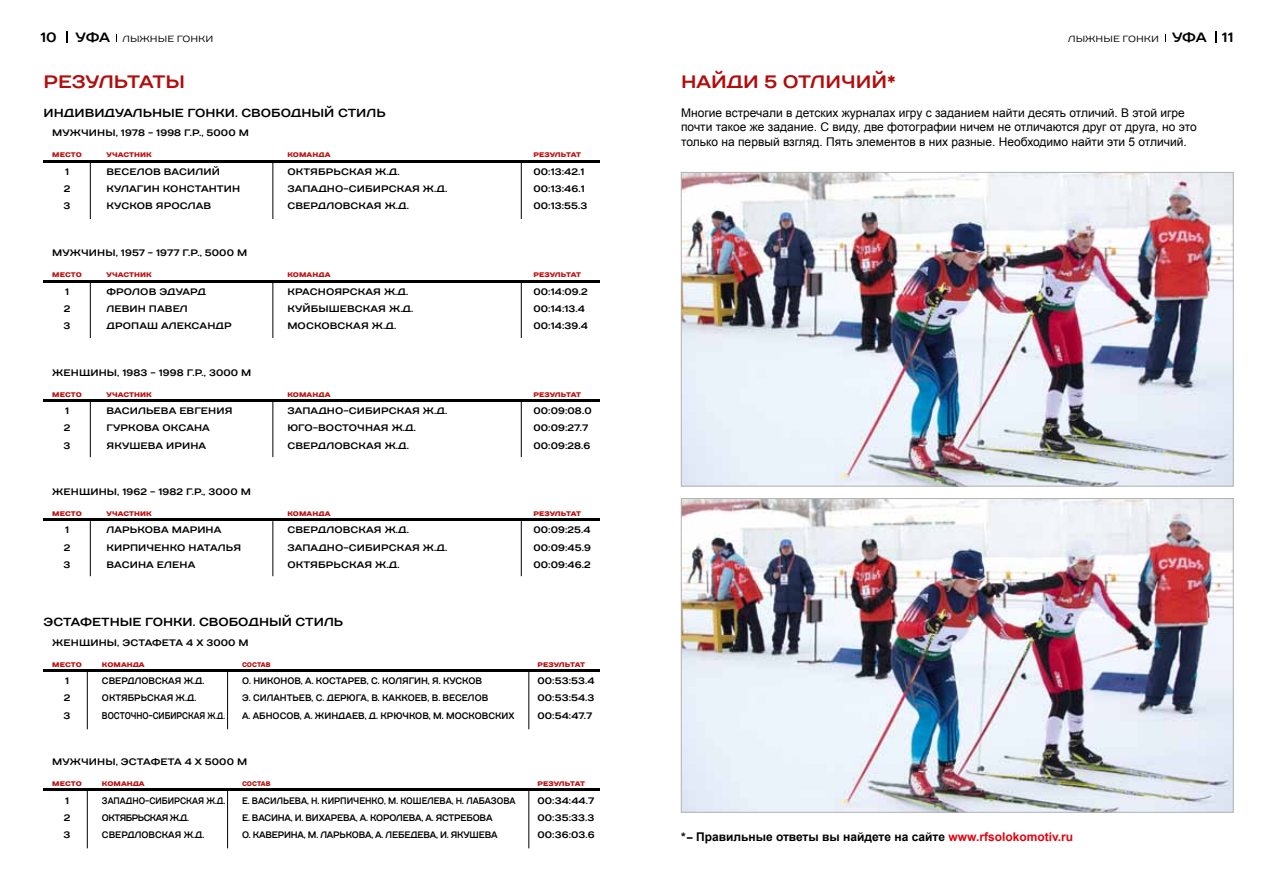
<style>
.page{position:relative;width:1276px;height:893px;background:#fff}
.page>*{position:absolute;margin:0;border:0;box-sizing:border-box;transform-origin:0 0}
.t1{font:700 18px "TT Days Sans";letter-spacing:.14em;color:#b10d0c}
.t2{font:700 13.5px "TT Days Sans";color:#000}
.t3{font:12px/14.4px "Arial";color:#000}
.t4{font:700 12px "Arial";color:#000}
.t5{font:700 11.7px "TT Days Sans";color:#000}
.t6{font:700 9.75px "TT Days Sans";color:#000;scale:.72 1}
.t7{font:700 9.45px/17.2px "TT Days Sans";letter-spacing:.01em;color:#000}
.t8{font:700 9.45px/17.2px "TT Days Sans";letter-spacing:.155em;color:#000;scale:.85 1}
.t9{font:700 9.45px/17.2px "TT Days Sans";letter-spacing:.01em;color:#000;scale:.85 1}
.t10{font:700 9.45px/17.2px "TT Days Sans";letter-spacing:.185em;color:#000}
.t11{font:700 9.45px/17.2px "TT Days Sans";letter-spacing:.01em;color:#000;scale:.78 1}
.t12{font:700 9.45px "TT Days Sans";letter-spacing:.01em;color:#000;scale:.8 1}
.t13{font:700 9.45px/17.2px "TT Days Sans";letter-spacing:.165em;color:#000;scale:.85 1}
.t14{font:700 9.45px/17.2px "TT Days Sans";letter-spacing:.18em;color:#000}
.t15{font:700 9.45px/17.2px "TT Days Sans";letter-spacing:.145em;color:#000}
.t16{font:700 9.45px/17.2px "TT Days Sans";letter-spacing:.165em;color:#000}
.t17{font:9px "TT Days Sans";color:#000}
.t18{font:900 6.75px "TT Days Sans";color:#bd1414}
.t19{font:900 6.75px "TT Days Sans";letter-spacing:-.02em;color:#bd1414}
.t20{font:900 6.75px "TT Days Sans";color:#bd1414;scale:.85 1}
.s1{font-weight:700;font-size:13.5px}
.s2{font-size:9.45px}
.s3{color:#e3000f}
</style>
<div class="page">
<hr style="left:87px;top:672px;width:1px;height:57px;background:#000">
<hr style="left:227px;top:672px;width:1px;height:57px;background:#000">
<hr style="left:528px;top:672px;width:1px;height:57px;background:#000">
<hr style="left:87px;top:791px;width:1px;height:57px;background:#000">
<hr style="left:227px;top:791px;width:1px;height:57px;background:#000">
<hr style="left:528px;top:791px;width:1px;height:57px;background:#000">
<hr style="left:90px;top:162px;width:1px;height:57px;background:#000">
<hr style="left:273px;top:162px;width:1px;height:57px;background:#000">
<hr style="left:521px;top:162px;width:1px;height:57px;background:#000">
<hr style="left:90px;top:282px;width:1px;height:56px;background:#000">
<hr style="left:273px;top:282px;width:1px;height:56px;background:#000">
<hr style="left:521px;top:282px;width:1px;height:56px;background:#000">
<hr style="left:90px;top:402px;width:1px;height:55px;background:#000">
<hr style="left:273px;top:402px;width:1px;height:55px;background:#000">
<hr style="left:521px;top:402px;width:1px;height:55px;background:#000">
<hr style="left:90px;top:521px;width:1px;height:55px;background:#000">
<hr style="left:273px;top:521px;width:1px;height:55px;background:#000">
<hr style="left:521px;top:521px;width:1px;height:55px;background:#000">
<hr style="left:44px;top:160px;width:556px;height:3px;background:#000">
<hr style="left:44px;top:280px;width:556px;height:2px;background:#000">
<hr style="left:44px;top:400px;width:556px;height:2px;background:#000">
<hr style="left:44px;top:519px;width:556px;height:2px;background:#000">
<hr style="left:44px;top:669px;width:556px;height:3px;background:#000">
<hr style="left:44px;top:789px;width:556px;height:2px;background:#000">
<svg style="left:66px;top:31px;width:1px;height:12px"></svg>
<img style="left:683px;top:174px;width:548px;height:310px">
<img style="left:683px;top:500px;width:548px;height:310px">
<svg style="left:1215px;top:31px;width:1px;height:12px"></svg>
<h2 class="t2" style="left:40px;top:28px;width:18px">10</h2>
<p class="t17" style="left:76px;top:33px;width:139px"><span class="s1">уфа</span> Лыжные гонки</p>
<h1 class="t1" style="left:44px;top:70px;width:139px">Результаты</h1>
<p class="t5" style="left:44px;top:105px;width:22px">Индивид</p>
<p class="t5" style="left:115px;top:105px;width:148px">уальны е гон ки. свободны</p>
<p class="t5" style="left:324px;top:105px;width:63px">й стиль</p>
<p class="t7" style="left:52px;top:124px;width:196px">МУЖЧИНЫ, 1978 - 1998 Г.Р., 5000 м</p>
<p class="t18" style="left:106px;top:151px;width:47px">участник</p>
<p class="t16" style="left:106px;top:163px;width:115px">Веселов Васили й<br>Кулагин</p>
<p class="t18" style="left:52px;top:151px;width:31px">Место</p>
<p class="t7" style="left:64px;top:163px;width:8px">1<br>2<br>3</p>
<p class="t7" style="left:106px;top:180px;width:126px;text-indent:80px">стантин<br>Кусков Ярослав</p>
<p class="t7" style="left:163px;top:180px;width:9px">Кон</p>
<p class="t7" style="left:52px;top:244px;width:194px">МУЖЧИНЫ, 1957 - 1977 Г.Р., 5000 м</p>
<p class="t18" style="left:106px;top:271px;width:47px">участник</p>
<p class="t7" style="left:106px;top:283px;width:99px">Фролов Эдуард<br>Левин</p>
<p class="t18" style="left:52px;top:271px;width:31px">Место</p>
<p class="t7" style="left:64px;top:283px;width:8px">1<br>2<br>3</p>
<p class="t10" style="left:106px;top:300px;width:127px;text-align:center">Павел<br>Дропаш Александр</p>
<p class="t7" style="left:52px;top:364px;width:198px">ЖЕНЩИНЫ, 1983 - 1998 Г.Р., 3000 м</p>
<p class="t18" style="left:106px;top:390px;width:47px">участник</p>
<p class="t14" style="left:106px;top:402px;width:127px">Васильева Евгения<br>Гуркова Оксана<br>Якушева Ирина</p>
<p class="t18" style="left:52px;top:390px;width:31px">Место</p>
<p class="t7" style="left:64px;top:402px;width:8px">1<br>2<br>3</p>
<p class="t7" style="left:52px;top:483px;width:198px">ЖЕНЩИНЫ, 1962 - 1982 Г.Р., 3000 м</p>
<p class="t18" style="left:106px;top:509px;width:47px">участник</p>
<p class="t7" style="left:106px;top:521px;width:115px">Ларькова Марина<br>Ки рпич</p>
<p class="t18" style="left:52px;top:509px;width:31px">Место</p>
<p class="t7" style="left:64px;top:521px;width:8px">1<br>2<br>3</p>
<p class="t15" style="left:106px;top:539px;width:136px;text-indent:48px">ен ко Наталья<br>Васина Елена</p>
<p class="t18" style="left:287px;top:151px;width:45px">команда</p>
<p class="t10" style="left:287px;top:163px;width:114px">Октяб рьская ж.д.<br>Западно</p>
<p class="t7" style="left:287px;top:180px;width:161px;text-indent:94px">рская ж.д.<br>Св ердловская ж.д.</p>
<p class="t7" style="left:343px;top:180px;width:15px">-Сиби</p>
<p class="t18" style="left:287px;top:271px;width:45px">команда</p>
<p class="t7" style="left:287px;top:283px;width:123px">Красноярская ж.д.<br>Куйбыш</p>
<p class="t7" style="left:287px;top:300px;width:128px;text-indent:52px">евская ж.д.<br>Московская ж.д.</p>
<p class="t18" style="left:287px;top:390px;width:45px">команда</p>
<p class="t7" style="left:287px;top:402px;width:41px">Западно</p>
<p class="t7" style="left:343px;top:402px;width:15px">-Сиби</p>
<p class="t7" style="left:381px;top:402px;width:68px">рская ж.д.</p>
<p class="t7" style="left:287px;top:420px;width:71px">Юго-Восточн</p>
<p class="t7" style="left:287px;top:420px;width:130px;text-indent:86px">ая ж.д.<br>Св ердловская ж.д.</p>
<p class="t18" style="left:287px;top:509px;width:45px">команда</p>
<p class="t10" style="left:287px;top:521px;width:123px">Св ердловская ж.д.<br>Западно</p>
<p class="t7" style="left:287px;top:539px;width:161px;text-indent:94px">рская ж.д.<br>Октяб рьская ж.д.</p>
<p class="t7" style="left:343px;top:539px;width:15px">-Сиби</p>
<p class="t19" style="left:533px;top:151px;width:49px">результат</p>
<p class="t7" style="left:533px;top:163px;width:56px">00:13:42.1<br>00:13:46.1<br>00:13:55.3</p>
<p class="t19" style="left:533px;top:271px;width:49px">результат</p>
<p class="t7" style="left:533px;top:283px;width:56px">00:14:09.2<br>00:14:13.4<br>00:14:39.4</p>
<p class="t19" style="left:533px;top:390px;width:49px">результат</p>
<p class="t7" style="left:533px;top:402px;width:60px">00:09:08.0<br>00:09:27.7<br>00:09:28.6</p>
<p class="t19" style="left:533px;top:509px;width:49px">результат</p>
<p class="t7" style="left:533px;top:521px;width:59px;text-align:justify">00:09:25.4<br>00:09:45.9<br>00:09:46.2</p>
<p class="t5" style="left:44px;top:614px;width:21px">ЭСТАФЕТ</p>
<p class="t5" style="left:110px;top:614px;width:111px">НЫЕ ГОНКИ. свободны</p>
<p class="t5" style="left:282px;top:614px;width:63px">й стиль</p>
<p class="t18" style="left:52px;top:660px;width:31px">Место</p>
<p class="t7" style="left:64px;top:672px;width:8px">1<br>2<br>3</p>
<p class="t7" style="left:52px;top:634px;width:87px">ЖЕНЩИНЫ, ЭСТАФЕТА</p>
<p class="t7" style="left:186px;top:634px;width:64px">4 Х 3000 М</p>
<p class="t18" style="left:102px;top:660px;width:44px">команда</p>
<p class="t9" style="left:102px;top:672px;width:122px">Св ердловская ж.д.<br>Октяб рьская ж.д.</p>
<p class="t6" style="left:102px;top:709px;width:41px">Восточно</p>
<p class="t6" style="left:149px;top:709px;width:15px">-Сиби</p>
<p class="t6" style="left:177px;top:709px;width:69px">рская <span class="s2">ж.д.</span></p>
<p class="t20" style="left:242px;top:660px;width:35px">состав</p>
<p class="t9" style="left:242px;top:672px;width:46px">О. Ни конов</p>
<p class="t8" style="left:242px;top:672px;width:283px;text-indent:59px">, А. Костарев, С. Колягин , Я. Кусков<br>Э. Силантьев, С. Дерюга, В. Какко ев, В. Веселов<br>А. Абно</p>
<p class="t9" style="left:280px;top:707px;width:62px">сов, А. Жинд</p>
<p class="t9" style="left:345px;top:707px;width:199px">аев, Д. Крюч ков, М. Московских</p>
<p class="t7" style="left:52px;top:753px;width:86px">МУЖЧИНЫ, ЭСТАФЕТА</p>
<p class="t7" style="left:185px;top:753px;width:64px">4 Х 5000 М</p>
<p class="t18" style="left:102px;top:779px;width:44px">команда</p>
<p class="t11" style="left:102px;top:792px;width:40px">Западно</p>
<p class="t11" style="left:145px;top:792px;width:14px">-Сиби</p>
<p class="t18" style="left:52px;top:779px;width:31px">Место</p>
<p class="t7" style="left:64px;top:792px;width:8px">1<br>2<br>3</p>
<p class="t20" style="left:242px;top:779px;width:35px">состав</p>
<p class="t12" style="left:242px;top:794px;width:132px">Е. Васильева, Н. Ки рпич</p>
<p class="t12" style="left:359px;top:794px;width:61px">ен ко, М. Кош</p>
<p class="t12" style="left:422px;top:794px;width:96px">елева, Н. Лабазов</p>
<p class="t12" style="left:509px;top:794px;width:7px">а</p>
<p class="t8" style="left:242px;top:809px;width:273px">Е. Васина, И. Вихарева, А. Ко ролева, А. Ястребов</p>
<p class="t11" style="left:102px;top:792px;width:159px;text-indent:72px">рская ж.д.<br>Октяб рьская ж.д.<br>Св ердловская ж.д.</p>
<p class="t13" style="left:242px;top:809px;width:300px;text-indent:244px">а<br>О. Каверина, М. Ларькова, А. Лебедева, И. Якушева</p>
<p class="t19" style="left:537px;top:660px;width:49px">результат</p>
<p class="t7" style="left:537px;top:672px;width:59px;text-align:justify">00:53:53.4<br>00:53:54.3<br>00:54:47.7</p>
<p class="t19" style="left:537px;top:779px;width:49px">результат</p>
<p class="t7" style="left:537px;top:792px;width:59px;text-align:justify">00:34:44.7<br>00:35:33.3<br>00:36:03.6</p>
<h1 class="t1" style="left:681px;top:70px;width:160px">Найди 5 отличи</h1>
<h1 class="t1" style="left:871px;top:70px;width:26px">й*</h1>
<p class="t17" style="left:1068px;top:33px;width:138px">Лыжные гонки <span class="s1">уфа</span></p>
<h2 class="t2" style="left:1222px;top:28px;width:13px">11</h2>
<p class="t3" style="left:681px;top:105px;width:517px">Многие встречали в детских журналах игру с заданием найти десять отличий. В этой игре почти такое же задание. С виду, две фотографии ничем не отличаются друг от друга, но это только на первый взгляд. Пять элементов в них разные. Необходимо найти эти 5 отличий.</p>
<p class="t4" style="left:681px;top:828px;width:393px">*- правильные ответы вы найдете на сайте <span class="s3">www.rfsolokomotiv.ru</span></p>
</div>
